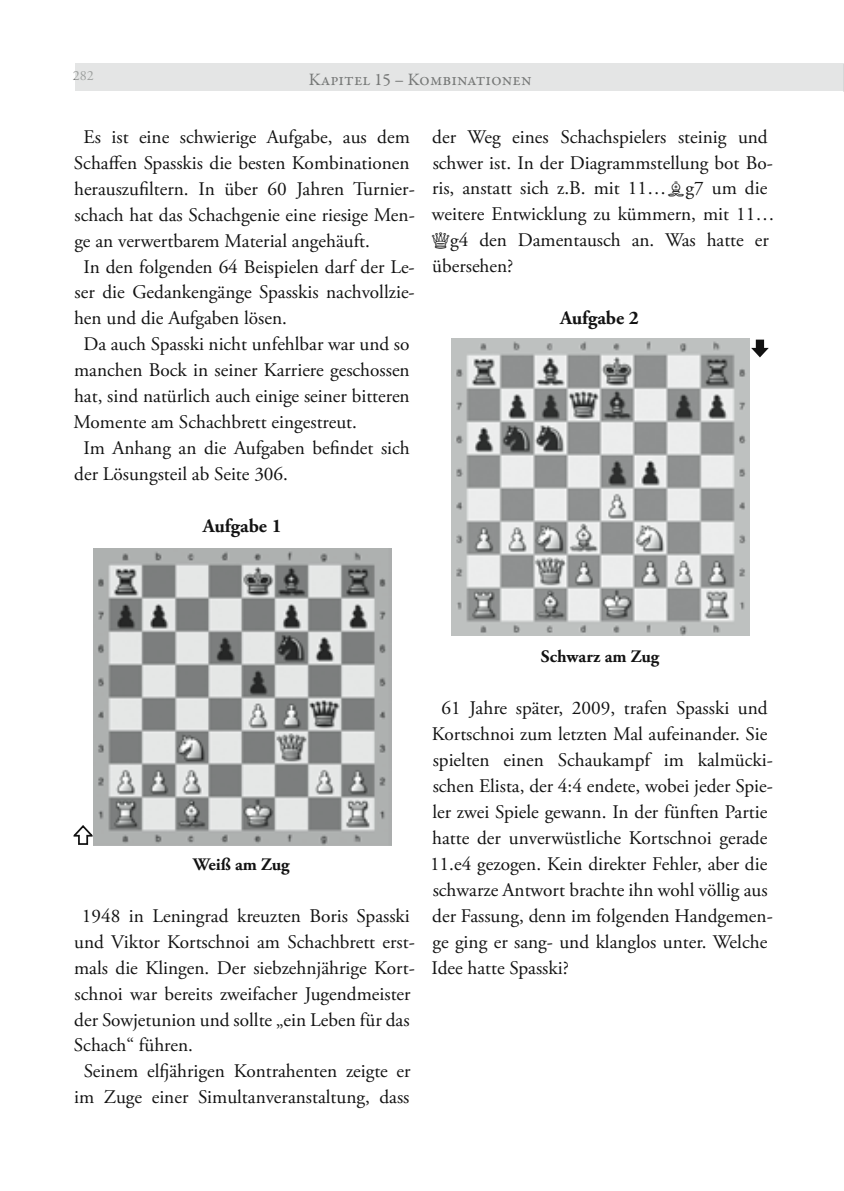
<style>
.page{position:relative;width:844px;height:1191px;background:#fff}
.page>*{position:absolute;margin:0;border:0;box-sizing:border-box;transform-origin:0 0}
.t1{font:19.25px/25.9px "Adobe Garamond Pro";color:#121212}
.t2{font:700 19.25px "Adobe Garamond Pro";color:#121212}
.t3{font:17.5px "Garamond Premr Pro";color:#757776}
.t4{font:700 17.5px "Adobe Garamond Pro";color:#121212}
.t5{font:14px "Adobe Garamond Pro";color:#757776}
.s1{font-family:"Smart"}
</style>
<div class="page">
<div style="left:75px;top:63px;width:767px;height:28px;background:#e4e5e5"></div>
<img style="left:451px;top:339px;width:297px;height:297px">
<img style="left:93px;top:548px;width:298px;height:297px">
<svg style="left:751px;top:339px;width:17px;height:18px"></svg>
<svg style="left:73px;top:825px;width:20px;height:20px"></svg>
<svg style="left:842px;top:64px;width:1px;height:27px"></svg>
<p class="t5" style="left:73px;top:67px;width:22px">282</p>
<p class="t3" style="left:309px;top:69px;width:224px">Kapitel 15 – Kombinationen</p>
<p class="t1" style="left:84px;top:124px;width:328px">Es ist eine schwierige Aufgabe, aus dem</p>
<p class="t1" style="left:74px;top:150px;width:337px">Schaffen Spasskis die besten Kombinationen</p>
<p class="t1" style="left:74px;top:176px;width:342px">herauszufiltern. In über 60 Jahren Turnier-</p>
<p class="t1" style="left:75px;top:202px;width:341px">schach hat das Schachgenie eine riesige Men-</p>
<p class="t1" style="left:74px;top:228px;width:297px">ge an verwertbarem Material angehäuft.</p>
<p class="t1" style="left:83px;top:254px;width:333px">In den folgenden 64 Beispielen darf der Le-</p>
<p class="t1" style="left:75px;top:280px;width:341px">ser die Gedankengänge Spasskis nachvollzie-</p>
<p class="t1" style="left:74px;top:306px;width:214px">hen und die Aufgaben lösen.</p>
<p class="t1" style="left:84px;top:332px;width:327px">Da auch Spasski nicht unfehlbar war und so</p>
<p class="t1" style="left:74px;top:358px;width:337px">manchen Bock in seiner Karriere geschossen</p>
<p class="t1" style="left:74px;top:384px;width:337px">hat, sind natürlich auch einige seiner bitteren</p>
<p class="t1" style="left:73px;top:410px;width:285px">Momente am Schachbrett eingestreut.</p>
<p class="t1" style="left:83px;top:436px;width:328px">Im Anhang an die Aufgaben befindet sich</p>
<p class="t1" style="left:74px;top:462px;width:215px">der Lösungsteil ab Seite 306.</p>
<p class="t2" style="left:203px;top:515px;width:80px">Aufgabe 1</p>
<p class="t1" style="left:431px;top:124px;width:345px">der Weg eines Schachspielers steinig und schwer ist. In der Diagrammstellung bot Bo&shy;ris, anstatt sich z.B. mit 11…<span class="s1">C</span>g7 um die weitere Entwicklung zu kümmern, mit 11… <span class="s1">E</span>g4 den Damentausch an. Was hatte er übersehen?</p>
<p class="t2" style="left:560px;top:307px;width:80px">Aufgabe 2</p>
<p class="t4" style="left:193px;top:854px;width:98px">Weiß am Zug</p>
<p class="t1" style="left:82px;top:903px;width:329px">1948 in Leningrad kreuzten Boris Spasski</p>
<p class="t1" style="left:74px;top:929px;width:342px">und Viktor Kortschnoi am Schachbrett erst-</p>
<p class="t1" style="left:74px;top:955px;width:342px">mals die Klingen. Der siebzehnjährige Kort-</p>
<p class="t1" style="left:75px;top:981px;width:337px">schnoi war bereits zweifacher Jugendmeister</p>
<p class="t1" style="left:74px;top:1007px;width:337px">der Sowjetunion und sollte „ein Leben für das</p>
<p class="t1" style="left:74px;top:1033px;width:121px">Schach“ führen.</p>
<p class="t1" style="left:84px;top:1059px;width:328px">Seinem elfjährigen Kontrahenten zeigte er</p>
<p class="t1" style="left:74px;top:1085px;width:337px">im Zuge einer Simultanveranstaltung, dass</p>
<p class="t4" style="left:540px;top:646px;width:120px">Schwarz am Zug</p>
<p class="t1" style="left:430px;top:695px;width:344px;text-indent:12px">61 Jahre später, 2009, trafen Spasski und Kortschnoi zum letzten Mal aufeinander. Sie spielten einen Schaukampf im kalmücki&shy;schen Elista, der 4:4 endete, wobei jeder Spie&shy;ler zwei Spiele gewann. In der fünften Partie hatte der unverwüstliche Kortschnoi gerade 11.e4 gezogen. Kein direkter Fehler, aber die schwarze Antwort brachte ihn wohl völlig aus der Fassung, denn im folgenden Handgemen&shy;ge ging er sang- und klanglos unter. Welche Idee hatte Spasski?</p>
</div>
